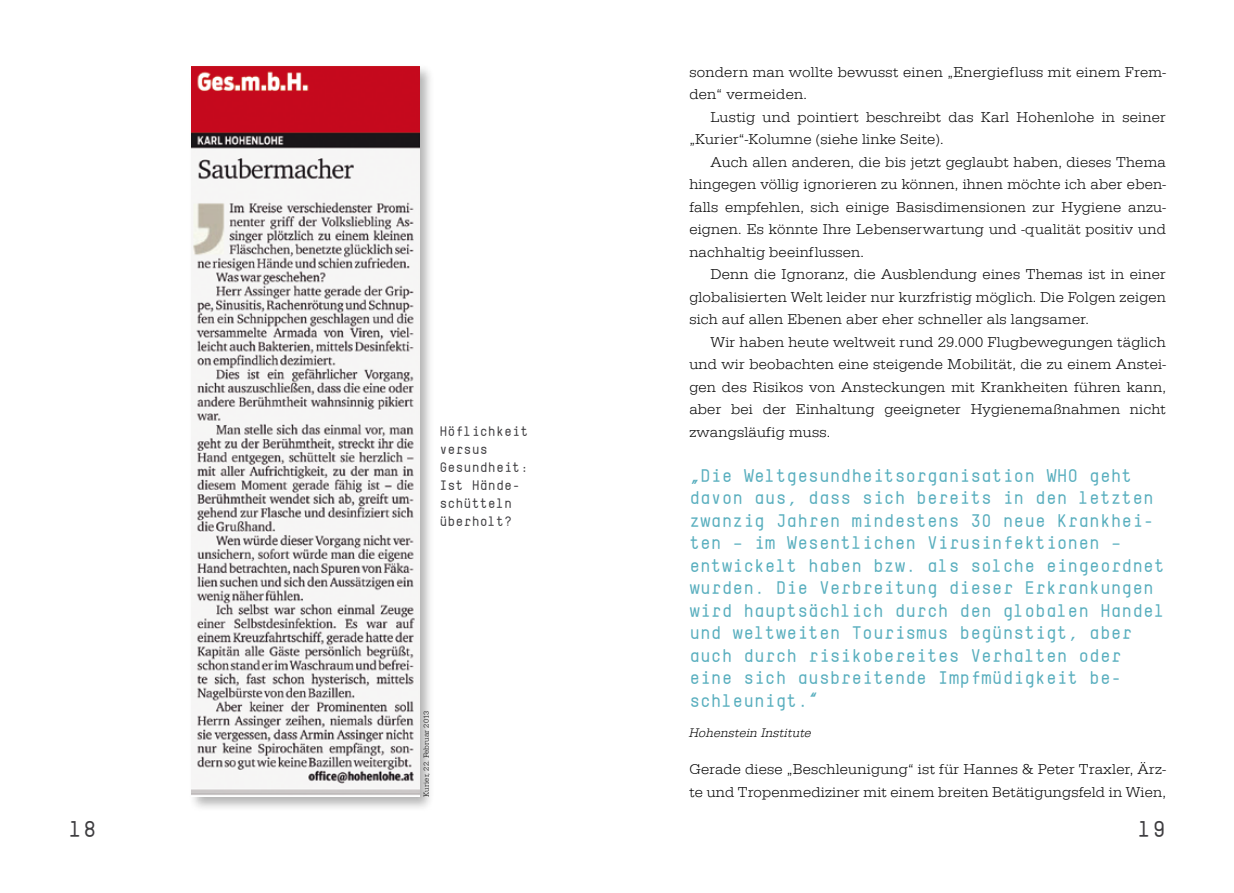
<style>
.page{position:relative;width:1234px;height:893px;background:#fff}
.page>*{position:absolute;margin:0;border:0;box-sizing:border-box;transform-origin:0 0}
.t1{font:700 22.5px "TSTAR Mono Round";color:#3e3d40}
.t2{font:700 18px/22.5px "TSTAR Mono Round";color:#58aebe}
.t3{font:14.7px/22.5px "URW Egyptienne T Ligh Wide";letter-spacing:.015em;color:#000}
.t4{font:700 13.5px/18px "TSTAR Mono Round";color:#3e3d40}
.t5{font:12.75px "URW Egyptienne T Ligh Obli";letter-spacing:.02em;color:#000}
.t6{font:7.5px "URW Egyptienne T Ligh Wide";letter-spacing:.015em;color:#000}
</style>
<div class="page">
<div style="left:188px;top:64px;width:246px;height:748px;background:#000;opacity:.3"></div>
<img style="left:191px;top:67px;width:228px;height:729px">
<p class="t4" style="left:439px;top:422px;width:91px">Höflichkeit versus -Gesundheit:<br>Ist Hände&shy;schütteln überholt?</p>
<p class="t6" style="left:422px;top:797px;width:87px;rotate:-90deg">Kurier, 22. Februar 2013</p>
<p class="t3" style="left:689px;top:60px;width:478px">sondern man wollte bewusst einen „Energiefluss mit einem Frem&shy;den“ vermeiden.</p>
<p class="t3" style="left:689px;top:105px;width:478px;text-indent:21px">Lustig und pointiert beschreibt das Karl Hohenlohe in seiner „Kurier“-Kolumne (siehe linke Seite).</p>
<p class="t3" style="left:689px;top:150px;width:478px;text-align:justify;text-indent:21px">Auch allen anderen, die bis jetzt geglaubt haben, dieses Thema hingegen völlig ignorieren zu können, ihnen möchte ich aber eben&shy;falls empfehlen, sich einige Basisdimensionen zur Hygiene anzu&shy;eignen. Es könnte Ihre Lebenserwartung und -qualität positiv und nachhaltig beeinflussen.</p>
<p class="t3" style="left:689px;top:263px;width:478px;text-align:justify;text-indent:21px">Denn die Ignoranz, die Ausblendung eines Themas ist in einer globalisierten Welt leider nur kurzfristig möglich. Die Folgen zeigen sich auf allen Ebenen aber eher schneller als langsamer.</p>
<p class="t3" style="left:689px;top:330px;width:478px;text-align:justify;text-indent:21px">Wir haben heute weltweit rund 29.000 Flugbewegungen täglich und wir beobachten eine steigende Mobilität, die zu einem Anstei&shy;gen des Risikos von Ansteckungen mit Krankheiten führen kann, aber bei der Einhaltung geeigneter Hygienemaßnahmen nicht zwangsläufig muss.</p>
<p class="t2" style="left:689px;top:464px;width:378px">„Die Weltgesundheitsorganisation WHO</p>
<p class="t2" style="left:689px;top:464px;width:477px;text-indent:400px">geht davon aus, dass sich bereits in den letzten zwanzig Jahren mindestens 30 neue Krankhei&shy;ten – im Wesentlichen Virusinfektionen – entwickelt haben bzw. als solche eingeordnet wurden. Die Verbreitung dieser Erkrankungen wird hauptsächlich durch den globalen Handel und weltweiten Tourismus begünstigt, aber auch durch risikobereites Verhalten oder eine sich ausbreitende Impfmüdigkeit be&shy;schleunigt.“</p>
<p class="t5" style="left:689px;top:725px;width:124px">Hohenstein Institute</p>
<p class="t3" style="left:689px;top:758px;width:478px">Gerade diese „Beschleunigung“ ist für Hannes &amp; Peter Traxler, Ärz&shy;te und Tropenmediziner mit einem breiten Betätigungsfeld in Wien,</p>
<h1 class="t1" style="left:68px;top:815px;width:30px">18</h1>
<h1 class="t1" style="left:1136px;top:815px;width:30px">19</h1>
</div>
